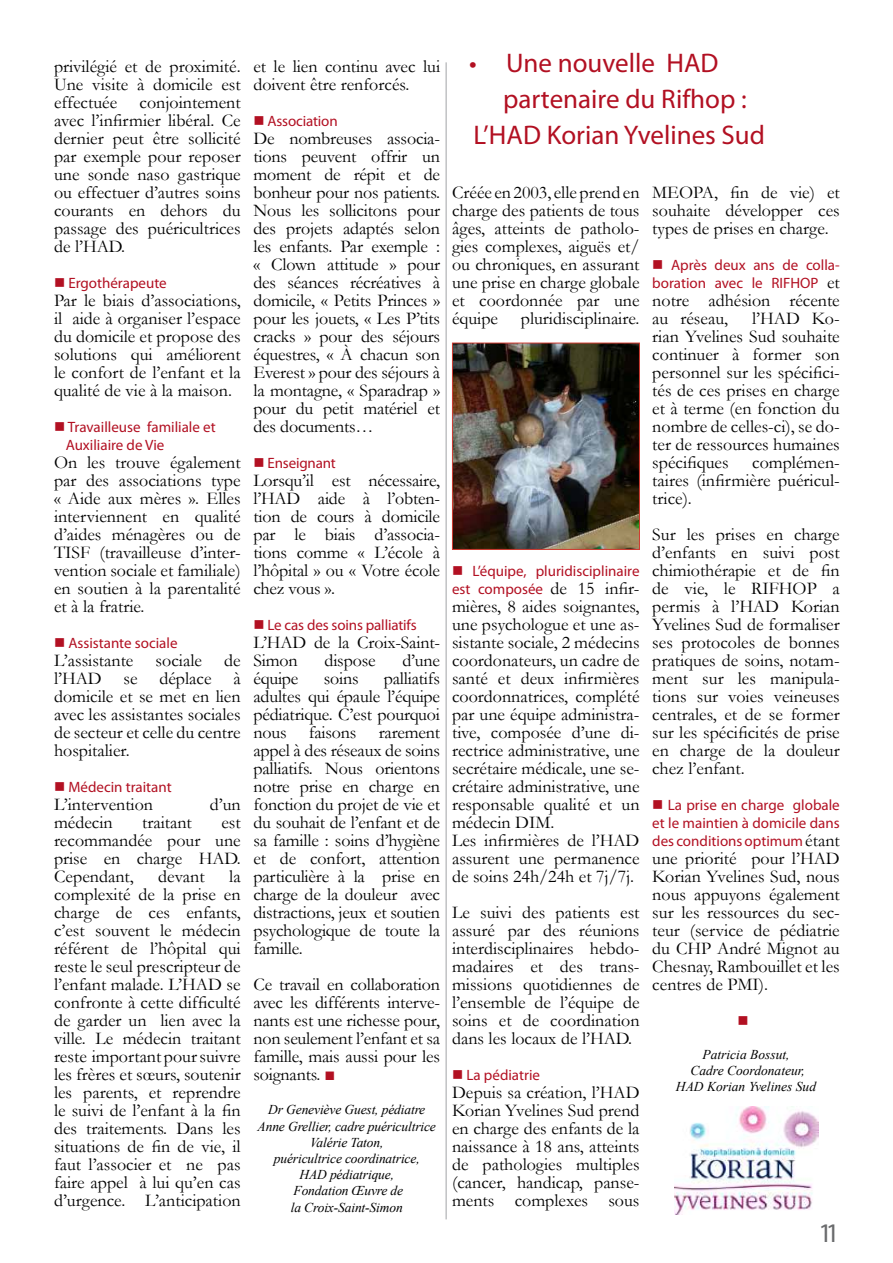
<style>
.page{position:relative;width:893px;height:1263px;background:#fff}
.page>*{position:absolute;margin:0;border:0;box-sizing:border-box;transform-origin:0 0}
.t1{font:27px "Myriad Pro";color:#b21022}
.t2{font:27px "Myriad Pro";color:#6b6c6e}
.t3{font:18px/18px "Garamond";color:#000;text-align:justify}
.t4{font:15px/18px "Myriad Pro";color:#b21022;text-align:right}
.t5{font:italic 13.5px/16.2px "Times New Roman";letter-spacing:-.01em;color:#000;text-align:center}
.s1{color:#b21022}
.s2{font-family:"Garamond";font-size:18px;color:#000}
</style>
<div class="page">
<img style="left:674px;top:1106px;width:145px;height:109px">
<img style="left:454px;top:345px;width:184px;height:203px">
<div style="left:452px;top:343px;width:188px;height:207px;border:1px solid #d03b31"></div>
<hr style="left:445px;top:62px;width:2px;height:1157px;background:#c1c2c4">
<p class="t3" style="left:54px;top:57px;width:188px">privilégié et de proximité.<br>Une visite à domicile est effectuée conjointement avec l’infirmier libéral. Ce dernier peut être sollicité par exemple pour reposer une sonde naso gastrique ou effectuer d’autres soins courants en dehors du passage des puéricultrices de l’HAD.</p>
<p class="t4" style="left:68px;top:274px;width:100px">Ergothérapeute</p>
<p class="t3" style="left:54px;top:291px;width:188px">Par le biais d’associations, il aide à organiser l’espace du domicile et propose des solutions qui améliorent le confort de l’enfant et la qualité de vie à la maison.</p>
<p class="t4" style="left:66px;top:418px;width:152px;text-align:left">Travailleuse familiale et<br>Auxiliaire de Vie</p>
<p class="t3" style="left:54px;top:453px;width:188px">On les trouve également par des associations type « Aide aux mères ». Elles interviennent en qualité d’aides ménagères ou de TISF (travailleuse d’inter&shy;vention sociale et familiale) en soutien à la parentalité et à la fratrie.</p>
<p class="t4" style="left:68px;top:634px;width:111px">Assistante sociale</p>
<p class="t3" style="left:54px;top:651px;width:188px">L’assistante sociale de l’HAD se déplace à domicile et se met en lien avec les assistantes sociales de secteur et celle du centre hospitalier.</p>
<p class="t4" style="left:68px;top:778px;width:105px">Médecin traitant</p>
<p class="t3" style="left:54px;top:795px;width:101px">L’intervention</p>
<p class="t3" style="left:210px;top:795px;width:32px">d’un</p>
<p class="t3" style="left:54px;top:813px;width:60px">médecin</p>
<p class="t3" style="left:142px;top:813px;width:51px">traitant</p>
<p class="t3" style="left:54px;top:813px;width:188px;text-indent:167px">est recommandée pour une prise en charge HAD.<br>Cependant,</p>
<p class="t3" style="left:158px;top:867px;width:48px">devant</p>
<p class="t3" style="left:54px;top:867px;width:188px;text-indent:175px">la complexité de la prise en charge de ces enfants, c’est souvent le médecin référent de l’hôpital qui reste le seul prescripteur de l’enfant malade. L’HAD se confronte à cette difficulté de garder un lien avec la ville. Le médecin traitant reste important pour suivre les frères et sœurs, soutenir les parents, et reprendre le suivi de l’enfant à la fin des traitements. Dans les situations de fin de vie, il faut l’associer et ne pas faire appel à lui qu’en cas d’urgence. L’anticipation</p>
<p class="t3" style="left:253px;top:57px;width:188px">et le lien continu avec lui doivent être renforcés.</p>
<p class="t4" style="left:268px;top:112px;width:72px">Association</p>
<p class="t3" style="left:253px;top:129px;width:188px">De nombreuses associa&shy;tions peuvent offrir un moment de répit et de bonheur pour nos patients.<br>Nous les sollicitons pour des projets adaptés selon les enfants. Par exemple : « Clown attitude » pour des séances récréatives à domicile, « Petits Princes » pour les jouets, « Les P’tits cracks » pour des séjours équestres, « À chacun son Everest » pour des séjours à la montagne, « Sparadrap » pour du petit matériel et des documents…</p>
<p class="t4" style="left:268px;top:454px;width:70px">Enseignant</p>
<p class="t3" style="left:253px;top:471px;width:188px">Lorsqu’il est nécessaire, l’HAD aide à l’obten&shy;tion de cours à domicile par le biais d’associa&shy;tions comme « L’école à l’hôpital » ou « Votre école chez vous ».</p>
<p class="t4" style="left:268px;top:616px;width:151px">Le cas des soins palliatifs</p>
<p class="t3" style="left:253px;top:633px;width:188px">L’HAD de la Croix-Saint-<br>Simon</p>
<p class="t3" style="left:324px;top:651px;width:53px">dispose</p>
<p class="t3" style="left:402px;top:651px;width:39px">d’une</p>
<p class="t3" style="left:253px;top:669px;width:188px;text-indent:130px">palliatifs adultes qui épaule l’équipe pédiatrique. C’est pourquoi nous faisons rarement appel à des réseaux de soins palliatifs. Nous orientons notre prise en charge en fonction du projet de vie et du souhait de l’enfant et de sa famille : soins d’hygiène et de confort, attention particulière à la prise en charge de la douleur avec distractions, jeux et soutien psychologique de toute la famille.</p>
<p class="t3" style="left:253px;top:975px;width:188px">Ce travail en collaboration avec les différents interve&shy;nants est une richesse pour, non seulement l’enfant et sa famille, mais aussi pour les soignants. <span class="s1">■</span></p>
<p class="t5" style="left:258px;top:1101px;width:180px">Dr Geneviève Guest, pédiatre<br>Anne Grellier, cadre puéricultrice<br>Valérie Taton,<br>puéricultrice coordinatrice,<br>HAD pédiatrique,<br>Fondation Œuvre de<br>la Croix-Saint-Simon</p>
<p class="t3" style="left:253px;top:669px;width:47px">équipe</p>
<p class="t3" style="left:324px;top:669px;width:36px">soins</p>
<h1 class="t1" style="left:469px;top:46px;width:251px">• Une nouvelle HAD</h1>
<h1 class="t1" style="left:503px;top:82px;width:245px">partenaire du Rifhop :</h1>
<h1 class="t1" style="left:473px;top:118px;width:293px">L’HAD Korian Yvelines Sud</h1>
<p class="t3" style="left:452px;top:183px;width:189px">Créée en 2003, elle prend en charge des patients de tous âges, atteints de patholo&shy;gies complexes, aiguës et/ ou chroniques, en assurant une prise en charge globale et coordonnée par une équipe</p>
<p class="t3" style="left:521px;top:309px;width:120px">pluridisciplinaire.</p>
<p class="t4" style="left:452px;top:562px;width:189px">L’équipe, pluridisciplinaire est composée <span class="s2">de 15 infir-</span></p>
<p class="t3" style="left:452px;top:597px;width:189px;text-align:left">mières, 8 aides soignantes, une psychologue et une as&shy;sistante sociale, 2 médecins coordonateurs, un cadre de santé et deux infirmières coordonnatrices, complété par une équipe administra&shy;tive, composée d’une di&shy;rectrice administrative, une secrétaire médicale, une se&shy;crétaire administrative, une responsable qualité et un médecin DIM.<br>Les infirmières de l’HAD assurent une permanence de soins 24h/24h et 7j/7j.</p>
<p class="t3" style="left:452px;top:903px;width:189px">Le suivi des patients est assuré par des réunions interdisciplinaires hebdo&shy;madaires et des trans&shy;missions quotidiennes de l’ensemble de l’équipe de soins et de coordination dans les locaux de l’HAD.</p>
<p class="t4" style="left:466px;top:1066px;width:75px">La pédiatrie</p>
<p class="t3" style="left:452px;top:1083px;width:189px">Depuis sa création, l’HAD Korian Yvelines Sud prend en charge des enfants de la naissance à 18 ans, atteints de pathologies multiples (cancer, handicap, panse&shy;ments complexes sous</p>
<p class="t3" style="left:652px;top:183px;width:189px">MEOPA, fin de vie) et souhaite développer ces types de prises en charge.</p>
<p class="t4" style="left:652px;top:256px;width:189px">Après deux ans de colla&shy;boration avec le RIFHOP <span class="s2">et</span></p>
<p class="t3" style="left:652px;top:291px;width:189px">notre adhésion récente au réseau,</p>
<p class="t3" style="left:652px;top:309px;width:189px;text-indent:100px">l’HAD Ko&shy;rian Yvelines Sud souhaite continuer à former son personnel sur les spécifici&shy;tés de ces prises en charge et à terme (en fonction du nombre de celles-ci), se do&shy;ter de ressources humaines spécifiques</p>
<p class="t3" style="left:652px;top:453px;width:189px;text-indent:100px">complémen&shy;taires (infirmière puéricul&shy;trice).</p>
<p class="t3" style="left:652px;top:525px;width:189px">Sur les prises en charge d’enfants en suivi post chimiothérapie et de fin de vie, le RIFHOP a permis à l’HAD Korian Yvelines Sud de formaliser ses protocoles de bonnes pratiques de soins, notam&shy;ment sur les manipula&shy;tions sur voies veineuses centrales, et de se former sur les spécificités de prise en charge de la douleur chez l’enfant.</p>
<p class="t4" style="left:652px;top:796px;width:189px;text-align:justify;text-indent:15px">La prise en charge globale et le maintien à domicile dans des conditions optimum <span class="s2">étant</span></p>
<p class="t3" style="left:652px;top:849px;width:189px">une priorité pour l’HAD Korian Yvelines Sud, nous nous appuyons également sur les ressources du sec&shy;teur (service de pédiatrie du CHP André Mignot au Chesnay, Rambouillet et les centres de PMI).</p>
<p class="t5" style="left:676px;top:1045px;width:142px">Patricia Bossut,<br>Cadre Coordonateur,<br>HAD Korian Yvelines Sud</p>
<h1 class="t2" style="left:819px;top:1216px;width:23px">11</h1>
</div>
